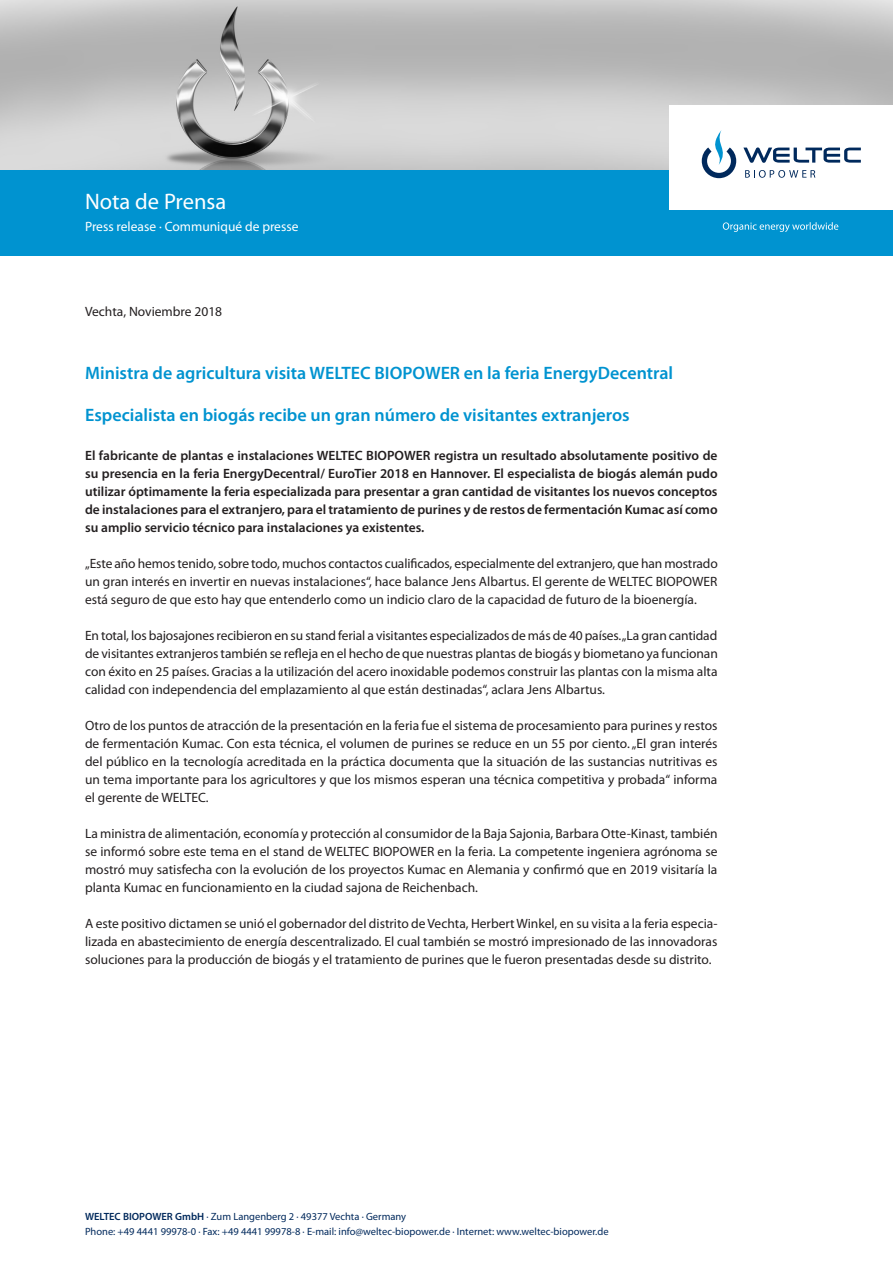
<style>
.page{position:relative;width:893px;height:1263px;background:#fff}
.page>*{position:absolute;margin:0;border:0;box-sizing:border-box;transform-origin:0 0}
.t1{font:22.5px "Myriad Pro";color:#fff}
.Copy{font:600 18px "Myriad Pro";color:#0093d0}
.Copy-2{font:13.5px/18px "Myriad Pro";color:#231f20;text-align:justify}
.Copy-3{font:600 13.5px/18px "Myriad Pro";color:#231f20;text-align:justify}
.t2{font:13.5px "Myriad Pro";color:#fff}
.t3{font:10.5px "Myriad Pro";color:#00295c}
.s1{font-weight:600}
</style>
<div class="page">
<img style="left:0;top:0;width:893px;height:170px">
<div style="left:0;top:170px;width:893px;height:85px;background:#0093d0"></div>
<div style="left:670px;top:106px;width:223px;height:104px;background:#fff"></div>
<svg style="left:723px;top:222px;width:115px;height:10px"></svg>
<svg style="left:702px;top:130px;width:34px;height:48px"></svg>
<svg style="left:743px;top:147px;width:118px;height:16px"></svg>
<svg style="left:745px;top:170px;width:70px;height:8px"></svg>
<p class="t1" style="left:85px;top:188px;width:143px">Nota de Prensa</p>
<p class="t2" style="left:85px;top:218px;width:215px">Press release · Communiqué de presse</p>
<p class="Copy-2" style="left:85px;top:303px;width:139px">Vechta, Noviembre 2018</p>
<p class="Copy" style="left:85px;top:362px;width:590px">Ministra de agricultura visita WELTEC BIOPOWER en la feria EnergyDecentral</p>
<p class="Copy" style="left:85px;top:404px;width:546px">Especialista en biogás recibe un gran número de visitantes extranjeros</p>
<p class="Copy-3" style="left:85px;top:446px;width:634px">El fabricante de plantas e instalaciones WELTEC BIOPOWER registra un resultado absolutamente positivo de su presencia en la feria EnergyDecentral/ EuroTier 2018 en Hannover. El especialista de biogás alemán pudo utilizar óptimamente la feria especializada para presentar a gran cantidad de visitantes los nuevos conceptos de instalaciones para el extranjero, para el tratamiento de purines y de restos de fermentación Kumac así como su amplio servicio técnico para instalaciones ya existentes.</p>
<p class="Copy-2" style="left:85px;top:555px;width:634px">„Este año hemos tenido, sobre todo, muchos contactos cualificados, especialmente del extranjero, que han mostrado un gran interés en invertir en nuevas instalaciones“, hace balance Jens Albartus. El gerente de WELTEC BIOPOWER está seguro de que esto hay que entenderlo como un indicio claro de la capacidad de futuro de la bioenergía.</p>
<p class="Copy-2" style="left:85px;top:627px;width:634px">En total, los bajosajones recibieron en su stand ferial a visitantes especializados de más de 40 países. „La gran cantidad de visitantes extranjeros también se refleja en el hecho de que nuestras plantas de biogás y biometano ya funcionan con éxito en 25 países. Gracias a la utilización del acero inoxidable podemos construir las plantas con la misma alta calidad con independencia del emplazamiento al que están destinadas“, aclara Jens Albartus.</p>
<p class="Copy-2" style="left:85px;top:717px;width:634px">Otro de los puntos de atracción de la presentación en la feria fue el sistema de procesamiento para purines y restos de fermentación Kumac. Con esta técnica, el volumen de purines se reduce en un 55 por ciento. „El gran interés del público en la tecnología acreditada en la práctica documenta que la situación de las sustancias nutritivas es un tema importante para los agricultores y que los mismos esperan una técnica competitiva y probada“ informa el gerente de WELTEC.</p>
<p class="Copy-2" style="left:85px;top:825px;width:634px">La ministra de alimentación, economía y protección al consumidor de la Baja Sajonia, Barbara Otte-Kinast, también se informó sobre este tema en el stand de WELTEC BIOPOWER en la feria. La competente ingeniera agrónoma se mostró muy satisfecha con la evolución de los proyectos Kumac en Alemania y confirmó que en 2019 visitaría la planta Kumac en funcionamiento en la ciudad sajona de Reichenbach.</p>
<p class="Copy-2" style="left:85px;top:915px;width:634px">A este positivo dictamen se unió el gobernador del distrito de Vechta, Herbert Winkel, en su visita a la feria especia&shy;lizada en abastecimiento de energía descentralizado. El cual también se mostró impresionado de las innovadoras soluciones para la producción de biogás y el tratamiento de purines que le fueron presentadas desde su distrito.</p>
<p class="t3" style="left:85px;top:1210px;width:323px"><span class="s1">WELTEC BIOPOWER GmbH</span> · Zum Langenberg 2 · 49377 Vechta · Germany</p>
<p class="t3" style="left:85px;top:1225px;width:525px">Phone: +49 4441 99978-0 · Fax: +49 4441 99978-8 · E-mail: info@weltec-biopower.de · Internet: www.weltec-biopower.de</p>
</div>
